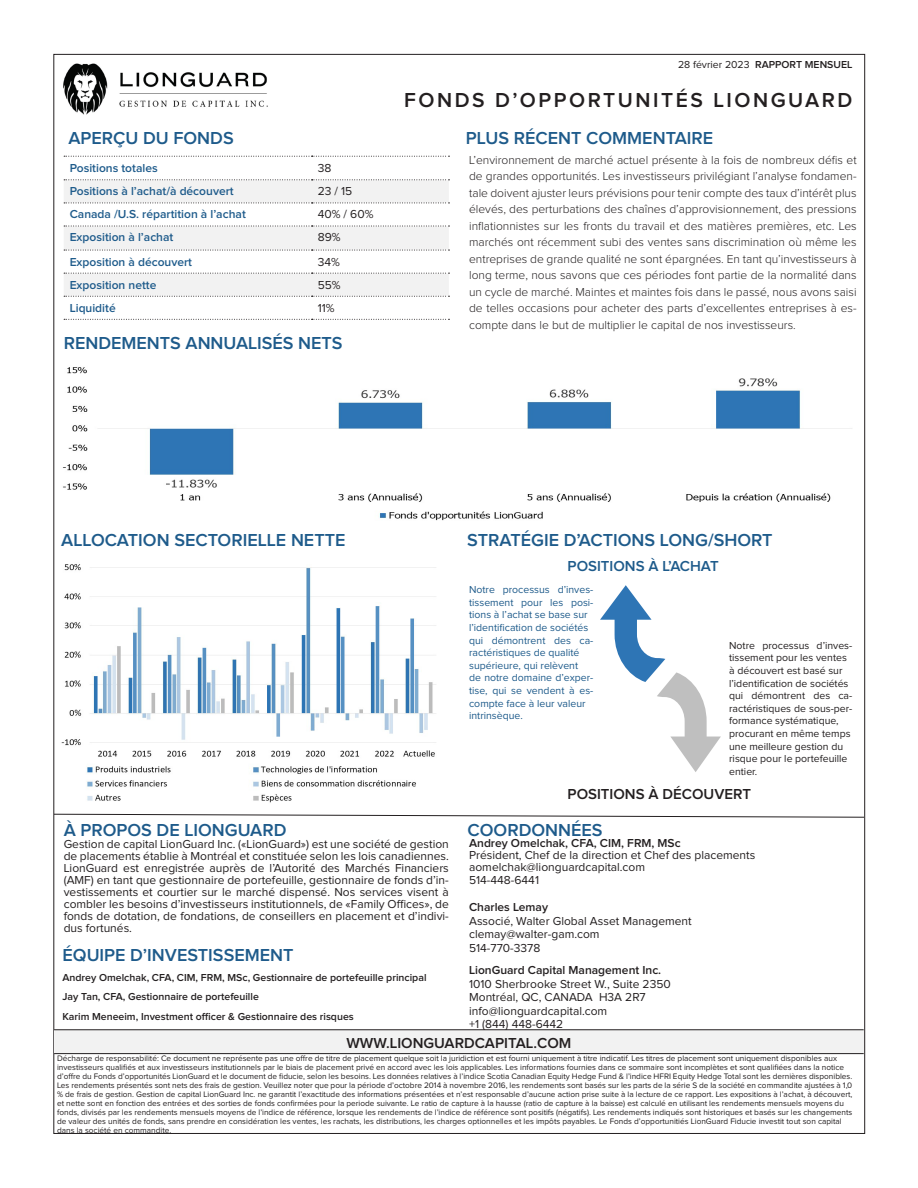
<style>
.page{position:relative;width:918px;height:1188px;background:#fff}
.page>*{position:absolute;margin:0;border:0;box-sizing:border-box;transform-origin:0 0}
.t1{font:600 21px "Proxima Nova";letter-spacing:.12em;color:#231f20}
.t2{font:600 18px "Proxima Nova";color:#1e5b8b}
.t3{font:600 15px "Proxima Nova";color:#231f20}
.t4{font:600 15px "Proxima Nova";color:#1e5b8b}
.t5{font:12px/12px "Proxima Nova";color:#231f20;text-align:justify}
.t6{font:300 12px/16.5px "Proxima Nova";color:#231f20;text-align:justify}
.t7{font:600 12px "Proxima Nova";color:#1e5b8b}
.t8{font:600 12px "Proxima Nova";color:#231f20}
.t9{font:10.5px/12.6px "Proxima Nova";color:#1e5b8b;text-align:justify}
.t10{font:10.5px/12.6px "Proxima Nova";color:#231f20}
.t11{font:600 10.5px "Proxima Nova";color:#231f20}
.t12{font:8.25px "Proxima Nova";color:#231f20}
.s1{font-weight:400}
</style>
<div class="page">
<svg style="left:64px;top:180px;width:385px;height:116px;fill:#f2f2f2"></svg>
<svg style="left:64px;top:156px;width:386px;height:1px"></svg>
<svg style="left:64px;top:179px;width:386px;height:1px"></svg>
<svg style="left:64px;top:203px;width:386px;height:1px"></svg>
<svg style="left:64px;top:226px;width:386px;height:1px"></svg>
<svg style="left:64px;top:250px;width:386px;height:1px"></svg>
<svg style="left:64px;top:273px;width:386px;height:1px"></svg>
<svg style="left:64px;top:296px;width:386px;height:1px"></svg>
<svg style="left:64px;top:319px;width:386px;height:1px"></svg>
<svg style="left:600px;top:585px;width:121px;height:187px"></svg>
<svg style="left:53px;top:813px;width:812px;height:5px"></svg>
<img style="left:63px;top:63px;width:205px;height:52px">
<img style="left:63px;top:367px;width:789px;height:154px">
<img style="left:61px;top:564px;width:375px;height:239px">
<div style="left:54px;top:1030px;width:810px;height:24px;background:#f2f2f2"></div>
<hr style="left:54px;top:1029px;width:810px;height:1px;background:#231f20">
<hr style="left:54px;top:1053px;width:810px;height:1px;background:#231f20">
<p class="t11" style="left:678px;top:58px;width:176px"><span class="s1">28 février 2023</span> RAPPORT MENSUEL</p>
<p class="t1" style="left:404px;top:88px;width:450px">FONDS D’OPPORTUNITÉS LIONGUARD</p>
<p class="t2" style="left:68px;top:128px;width:167px">APERÇU DU FONDS</p>
<p class="t2" style="left:466px;top:128px;width:249px">PLUS RÉCENT COMMENTAIRE</p>
<p class="t7" style="left:70px;top:161px;width:89px">Positions totales</p>
<p class="t5" style="left:318px;top:162px;width:15px">38</p>
<p class="t7" style="left:70px;top:185px;width:165px">Positions à l’achat/à découvert</p>
<p class="t5" style="left:318px;top:186px;width:36px">23 / 15</p>
<p class="t7" style="left:70px;top:208px;width:178px">Canada /U.S. répartition à l’achat</p>
<p class="t5" style="left:318px;top:209px;width:57px">40% / 60%</p>
<p class="t7" style="left:70px;top:231px;width:105px">Exposition à l’achat</p>
<p class="t5" style="left:318px;top:232px;width:24px">89%</p>
<p class="t7" style="left:70px;top:255px;width:124px">Exposition à découvert</p>
<p class="t5" style="left:318px;top:256px;width:24px">34%</p>
<p class="t7" style="left:70px;top:278px;width:88px">Exposition nette</p>
<p class="t5" style="left:318px;top:279px;width:24px">55%</p>
<p class="t7" style="left:70px;top:301px;width:47px">Liquidité</p>
<p class="t5" style="left:318px;top:302px;width:18px">11%</p>
<p class="t2" style="left:64px;top:333px;width:280px">RENDEMENTS ANNUALISÉS NETS</p>
<p class="t6" style="left:469px;top:152px;width:389px">L’environnement de marché actuel présente à la fois de nombreux défis et de grandes opportunités. Les investisseurs privilégiant l’analyse fondamen&shy;tale doivent ajuster leurs prévisions pour tenir compte des taux d’intérêt plus élevés, des perturbations des chaînes d’approvisionnement, des pressions inflationnistes sur les fronts du travail et des matières premières, etc. Les marchés ont récemment subi des ventes sans discrimination où même les entreprises de grande qualité ne sont épargnées. En tant qu’investisseurs à long terme, nous savons que ces périodes font partie de la normalité dans un cycle de marché. Maintes et maintes fois dans le passé, nous avons saisi de telles occasions pour acheter des parts d’excellentes entreprises à es&shy;compte dans le but de multiplier le capital de nos investisseurs.</p>
<p class="t2" style="left:61px;top:530px;width:286px">ALLOCATION SECTORIELLE NETTE</p>
<p class="t2" style="left:467px;top:530px;width:307px">STRATÉGIE D’ACTIONS LONG/SHORT</p>
<p class="t4" style="left:568px;top:557px;width:153px">POSITIONS À L’ACHAT</p>
<p class="t9" style="left:469px;top:584px;width:126px">Notre processus d’inves&shy;tissement pour les posi&shy;tions à l’achat se base sur</p>
<p class="t9" style="left:469px;top:622px;width:121px">l’identification de sociétés</p>
<p class="t9" style="left:469px;top:634px;width:126px">qui démontrent des ca&shy;ractéristiques de qualité</p>
<p class="t9" style="left:469px;top:659px;width:111px">supérieure, qui relèvent</p>
<p class="t9" style="left:469px;top:672px;width:126px">de notre domaine d’exper&shy;tise, qui se vendent à es&shy;compte face à leur valeur</p>
<p class="t9" style="left:469px;top:710px;width:55px">intrinsèque.</p>
<p class="t10" style="left:729px;top:639px;width:125px">Notre processus d’inves&shy;tissement pour les ventes</p>
<p class="t10" style="left:729px;top:664px;width:115px">à découvert est basé sur</p>
<p class="t10" style="left:729px;top:677px;width:121px">l’identification de sociétés</p>
<p class="t10" style="left:729px;top:690px;width:125px;text-align:justify">qui démontrent des ca&shy;ractéristiques de sous-per&shy;formance systématique,</p>
<p class="t10" style="left:729px;top:727px;width:123px">procurant en même temps</p>
<p class="t10" style="left:729px;top:740px;width:116px">une meilleure gestion du</p>
<p class="t10" style="left:729px;top:753px;width:120px">risque pour le portefeuille</p>
<p class="t10" style="left:729px;top:765px;width:30px">entier.</p>
<p class="t3" style="left:568px;top:785px;width:185px">POSITIONS À DÉCOUVERT</p>
<p class="t2" style="left:64px;top:820px;width:224px">À PROPOS DE LIONGUARD</p>
<p class="t2" style="left:468px;top:820px;width:137px">COORDONNÉES</p>
<p class="t5" style="left:64px;top:838px;width:387px">Gestion de capital LionGuard Inc. («LionGuard») est une société de gestion de placements établie à Montréal et constituée selon les lois canadiennes.<br>LionGuard est enregistrée auprès de l’Autorité des Marchés Financiers (AMF) en tant que gestionnaire de portefeuille, gestionnaire de fonds d’in&shy;vestissements et courtier sur le marché dispensé. Nos services visent à combler les besoins d’investisseurs institutionnels, de «Family Offices», de fonds de dotation, de fondations, de conseillers en placement et d’indivi&shy;dus fortunés.</p>
<p class="t2" style="left:63px;top:944px;width:232px">ÉQUIPE D’INVESTISSEMENT</p>
<p class="t11" style="left:63px;top:971px;width:366px">Andrey Omelchak, CFA, CIM, FRM, MSc, Gestionnaire de portefeuille principal</p>
<p class="t11" style="left:63px;top:991px;width:198px">Jay Tan, CFA, Gestionnaire de portefeuille</p>
<p class="t11" style="left:63px;top:1010px;width:293px">Karim Meneeim, Investment officer &amp; Gestionnaire des risques</p>
<p class="t8" style="left:469px;top:836px;width:213px">Andrey Omelchak, CFA, CIM, FRM, MSc</p>
<p class="t5" style="left:469px;top:849px;width:288px">Président, Chef de la direction et Chef des placements</p>
<p class="t5" style="left:469px;top:861px;width:178px">aomelchak@lionguardcapital.com</p>
<p class="t5" style="left:469px;top:875px;width:71px">514-448-6441</p>
<p class="t8" style="left:469px;top:901px;width:81px">Charles Lemay</p>
<p class="t5" style="left:469px;top:915px;width:224px">Associé, Walter Global Asset Management</p>
<p class="t5" style="left:469px;top:929px;width:132px">clemay@walter-gam.com</p>
<p class="t5" style="left:469px;top:942px;width:73px">514-770-3378</p>
<p class="t8" style="left:469px;top:964px;width:194px">LionGuard Capital Management Inc.</p>
<p class="t5" style="left:469px;top:978px;width:203px">1010 Sherbrooke Street W., Suite 2350</p>
<p class="t5" style="left:469px;top:992px;width:178px">Montréal, QC, CANADA H3A 2R7</p>
<p class="t5" style="left:469px;top:1005px;width:140px">info@lionguardcapital.com</p>
<p class="t5" style="left:469px;top:1019px;width:96px">+1 (844) 448-6442</p>
<p class="t3" style="left:346px;top:1034px;width:226px">WWW.LIONGUARDCAPITAL.COM</p>
<p class="t12" style="left:57px;top:1054px;width:782px">Décharge de responsabilité: Ce document ne représente pas une offre de titre de placement quelque soit la juridiction et est fourni uniquement à titre indicatif. Les titres de placement sont uniquement disponibles aux</p>
<p class="t12" style="left:57px;top:1063px;width:789px">investisseurs qualifiés et aux investisseurs institutionnels par le biais de placement privé en accord avec les lois applicables. Les informations fournies dans ce sommaire sont incomplètes et sont qualifiées dans la notice</p>
<p class="t12" style="left:57px;top:1072px;width:797px">d’offre du Fonds d’opportunités LionGuard et le document de fiducie, selon les besoins. Les données relatives à l’indice Scotia Canadian Equity Hedge Fund &amp; l’indice HFRI Equity Hedge Total sont les dernières disponibles.</p>
<p class="t12" style="left:57px;top:1081px;width:797px">Les rendements présentés sont nets des frais de gestion. Veuillez noter que pour la période d’octobre 2014 à novembre 2016, les rendements sont basés sur les parts de la série S de la société en commandite ajustées à 1,0</p>
<p class="t12" style="left:57px;top:1090px;width:797px">% de frais de gestion. Gestion de capital LionGuard Inc. ne garantit l’exactitude des informations présentées et n’est responsable d’aucune action prise suite à la lecture de ce rapport. Les expositions à l’achat, à découvert,</p>
<p class="t12" style="left:57px;top:1099px;width:788px">et nette sont en fonction des entrées et des sorties de fonds confirmées pour la periode suivante. Le ratio de capture à la hausse (ratio de capture à la baisse) est calculé en utilisant les rendements mensuels moyens du</p>
<p class="t12" style="left:57px;top:1108px;width:797px">fonds, divisés par les rendements mensuels moyens de l’indice de référence, lorsque les rendements de l’indice de référence sont positifs (négatifs). Les rendements indiqués sont historiques et basés sur les changements</p>
<p class="t12" style="left:57px;top:1117px;width:786px">de valeur des unités de fonds, sans prendre en considération les ventes, les rachats, les distributions, les charges optionnelles et les impôts payables. Le Fonds d’opportunitiés LionGuard Fiducie investit tout son capital</p>
<p class="t12" style="left:57px;top:1126px;width:116px">dans la société en commandite.</p>
</div>
